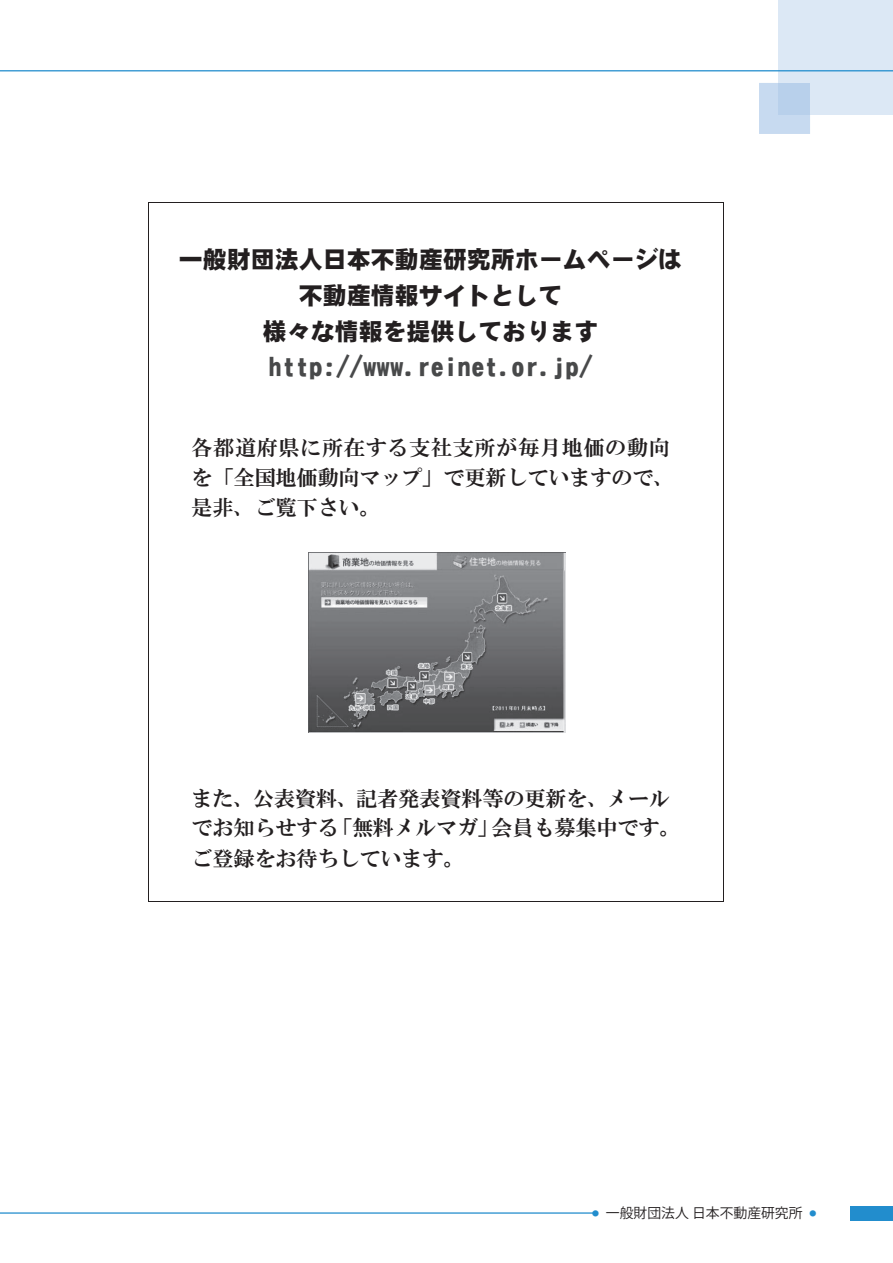
<style>
.page{position:relative;width:893px;height:1263px;background:#fff}
.page>*{position:absolute;margin:0;border:0;box-sizing:border-box;transform-origin:0 0}
.t1{font:27px "DF Gothic EB WIN RKSJ H";color:#48494a}
.t2{font:24px/36px "DF Gothic EB WIN RKSJ H";color:#231f20;text-align:center}
.t3{font:21px/30px "HGS Mincho E";color:#231f20}
.t4{font:13.8px "Koz Go Pro";color:#231f20}
</style>
<div class="page">
<div style="left:850px;top:1205px;width:43px;height:15px;background:#228dcd"></div>
<hr style="left:0;top:1212px;width:596px;height:2px;background:#228dcd">
<hr style="left:149px;top:202px;width:574px;height:1px;background:#231f20">
<hr style="left:148px;top:203px;width:1px;height:698px;background:#231f20">
<hr style="left:149px;top:901px;width:574px;height:1px;background:#231f20">
<hr style="left:723px;top:203px;width:1px;height:698px;background:#231f20">
<img style="left:309px;top:552px;width:256px;height:180px">
<div style="left:778px;top:0;width:115px;height:115px;background:#dce8f5"></div>
<div style="left:759px;top:83px;width:51px;height:51px;background:#c7daf0"></div>
<div style="left:778px;top:83px;width:32px;height:32px;background:#b8d0eb"></div>
<hr style="left:0;top:70px;width:893px;height:1px;background:#228dcd">
<p class="t2" style="left:179px;top:241px;width:505px">一般財団法人日本不動産研究所ホームページは不動産情報サイトとして<br>様々な情報を提供しております</p>
<p class="t1" style="left:269px;top:353px;width:325px">http://www.reinet.or.jp/</p>
<p class="t3" style="left:192px;top:432px;width:484px">各都道府県に所在する支社支所が毎月地価の動向を「全国地価動向マップ」で更新していますので、是非、ご覧下さい。</p>
<p class="t3" style="left:192px;top:783px;width:490px">また、公表資料、記者発表資料等の更新を、メールでお知らせする「無料メルマガ」会員も募集中です。ご登録をお待ちしています。</p>
<p class="t4" style="left:592px;top:1204px;width:226px"><sup>●</sup> 一般財団法人 日本不動産研究所 <sup>●</sup></p>
</div>
